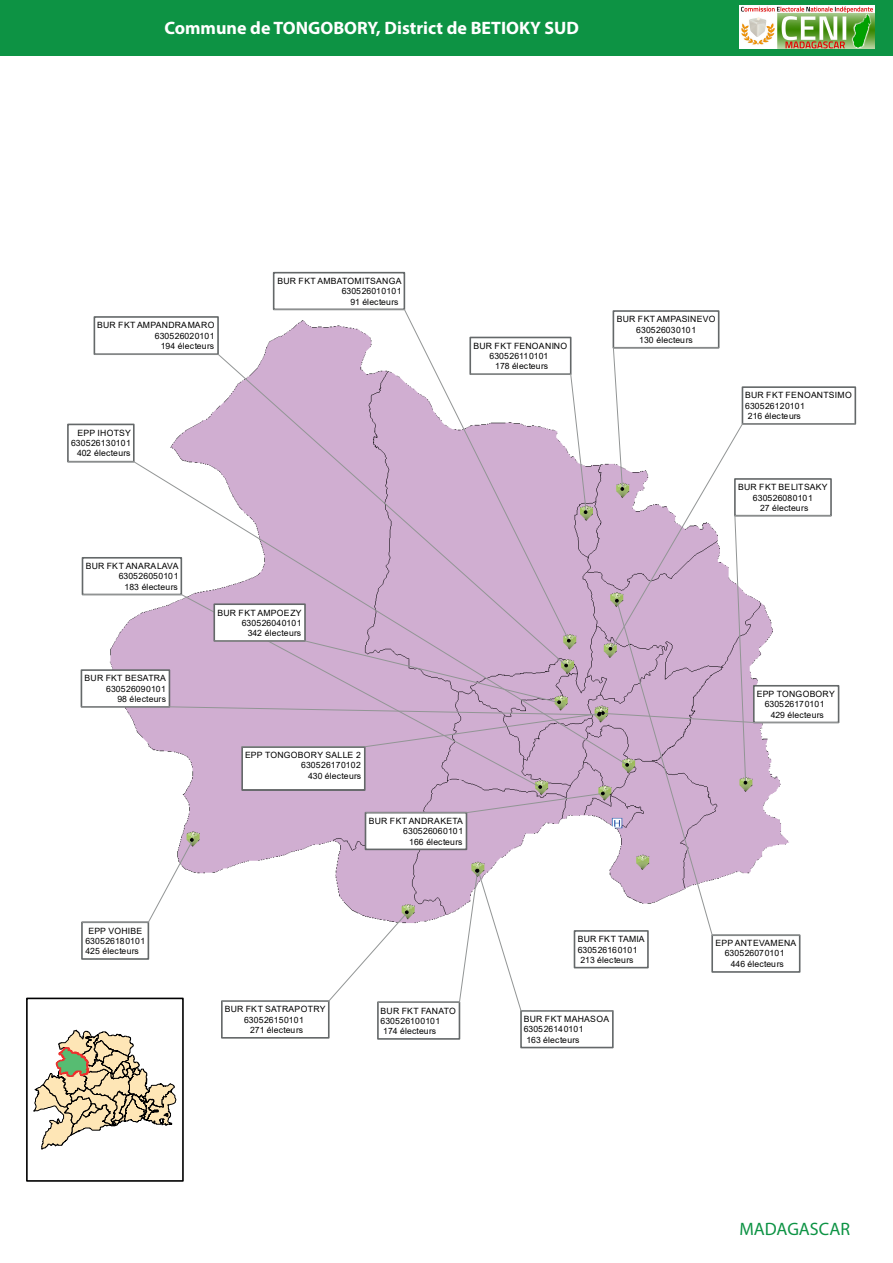
<style>
.page{position:relative;width:893px;height:1263px;background:#fff}
.page>*{position:absolute;margin:0;border:0;box-sizing:border-box;transform-origin:0 0}
.t1{font:700 18px "Myriad Pro";color:#fff}
.t2{font:18px "Myriad Pro";color:#0d9344}
.t3{font:8.7px/10.2px "Arial";letter-spacing:.015em;color:#000001;text-align:right}
</style>
<div class="page">
<div style="left:0;top:0;width:893px;height:56px;background:#0d9344"></div>
<img style="left:740px;top:6px;width:134px;height:43px">
<img style="left:41px;top:271px;width:816px;height:879px">
<div style="left:613px;top:310px;width:106px;height:39px;background:#fff;border:2px solid #646869"></div>
<div style="left:711px;top:934px;width:89px;height:39px;background:#fff;border:2px solid #646869"></div>
<svg style="left:616px;top:813px;width:184px;height:123px"></svg>
<div style="left:742px;top:386px;width:114px;height:39px;background:#fff;border:2px solid #646869"></div>
<svg style="left:839px;top:423px;width:17px;height:228px"></svg>
<div style="left:67px;top:424px;width:68px;height:38px;background:#fff;border:2px solid #646869"></div>
<svg style="left:67px;top:461px;width:14px;height:305px"></svg>
<div style="left:365px;top:812px;width:102px;height:38px;background:#fff;border:2px solid #646869"></div>
<div style="left:81px;top:921px;width:68px;height:39px;background:#fff;border:2px solid #646869"></div>
<svg style="left:81px;top:838px;width:113px;height:85px"></svg>
<div style="left:221px;top:1000px;width:109px;height:39px;background:#fff;border:2px solid #646869"></div>
<div style="left:377px;top:1001px;width:83px;height:39px;background:#fff;border:2px solid #646869"></div>
<div style="left:520px;top:1010px;width:94px;height:38px;background:#fff;border:2px solid #646869"></div>
<svg style="left:221px;top:869px;width:392px;height:142px"></svg>
<div style="left:94px;top:316px;width:125px;height:39px;background:#fff;border:2px solid #646869"></div>
<div style="left:273px;top:272px;width:132px;height:38px;background:#fff;border:2px solid #646869"></div>
<svg style="left:273px;top:309px;width:297px;height:38px"></svg>
<svg style="left:81px;top:347px;width:758px;height:466px"></svg>
<div style="left:574px;top:930px;width:75px;height:38px;background:#fff;border:2px solid #646869"></div>
<svg style="left:33px;top:1030px;width:143px;height:119px"></svg>
<div style="left:26px;top:997px;width:158px;height:185px;border:2px solid #000001"></div>
<h1 class="t1" style="left:164px;top:16px;width:416px">Commune de TONGOBORY, District de BETIOKY SUD</h1>
<p class="t3" style="left:97px;top:320px;width:119px">BUR FKT AMPANDRAMARO<br>630526020101<br>194 électeurs</p>
<p class="t3" style="left:71px;top:427px;width:61px">EPP IHOTSY<br>630526130101<br>402 électeurs</p>
<p class="t3" style="left:277px;top:276px;width:125px">BUR FKT AMBATOMITSANGA</p>
<p class="t3" style="left:342px;top:286px;width:61px">630526010101</p>
<p class="t3" style="left:350px;top:296px;width:50px">91 électeurs</p>
<p class="t3" style="left:473px;top:341px;width:95px;text-align:center">BUR FKT FENOANINO<br>630526110101<br>178 électeurs</p>
<p class="t3" style="left:86px;top:561px;width:94px">BUR FKT ANARALAVA<br>630526050101<br>183 électeurs</p>
<p class="t3" style="left:85px;top:673px;width:83px">BUR FKT BESATRA<br>630526090101<br>98 électeurs</p>
<p class="t3" style="left:217px;top:607px;width:86px">BUR FKT AMPOEZY<br>630526040101<br>342 électeurs</p>
<p class="t3" style="left:245px;top:750px;width:117px">EPP TONGOBORY SALLE 2<br>630526170102<br>430 électeurs</p>
<p class="t3" style="left:369px;top:816px;width:96px">BUR FKT ANDRAKETA<br>630526060101<br>166 électeurs</p>
<p class="t3" style="left:617px;top:314px;width:100px;text-align:center">BUR FKT AMPASINEVO<br>630526030101<br>130 électeurs</p>
<p class="t3" style="left:745px;top:390px;width:108px">BUR FKT FENOANTSIMO</p>
<p class="t3" style="left:745px;top:400px;width:61px">630526120101</p>
<p class="t3" style="left:748px;top:411px;width:54px">216 électeurs</p>
<p class="t3" style="left:738px;top:482px;width:91px;text-align:center">BUR FKT BELITSAKY<br>630526080101<br>27 électeurs</p>
<p class="t3" style="left:757px;top:689px;width:80px;text-align:center">EPP TONGOBORY<br>630526170101</p>
<p class="t3" style="left:771px;top:709px;width:54px">429 électeurs</p>
<p class="t3" style="left:85px;top:925px;width:61px;text-align:left;text-indent:3px">EPP VOHIBE<br>630526180101<br>425 électeurs</p>
<p class="t3" style="left:225px;top:1004px;width:102px;text-align:center">BUR FKT SATRAPOTRY<br>630526150101<br>271 électeurs</p>
<p class="t3" style="left:381px;top:1005px;width:77px">BUR FKT FANATO</p>
<p class="t3" style="left:381px;top:1015px;width:61px">630526100101</p>
<p class="t3" style="left:383px;top:1026px;width:54px">174 électeurs</p>
<p class="t3" style="left:578px;top:934px;width:68px">BUR FKT TAMIA</p>
<p class="t3" style="left:578px;top:944px;width:61px">630526160101</p>
<p class="t3" style="left:580px;top:954px;width:54px">213 électeurs</p>
<p class="t3" style="left:524px;top:1014px;width:87px">BUR FKT MAHASOA</p>
<p class="t3" style="left:524px;top:1024px;width:61px">630526140101</p>
<p class="t3" style="left:526px;top:1034px;width:54px">163 électeurs</p>
<p class="t3" style="left:715px;top:938px;width:82px;text-align:center">EPP ANTEVAMENA<br>630526070101</p>
<p class="t3" style="left:731px;top:958px;width:54px">446 électeurs</p>
<h1 class="t2" style="left:739px;top:1218px;width:112px">MADAGASCAR</h1>
</div>
